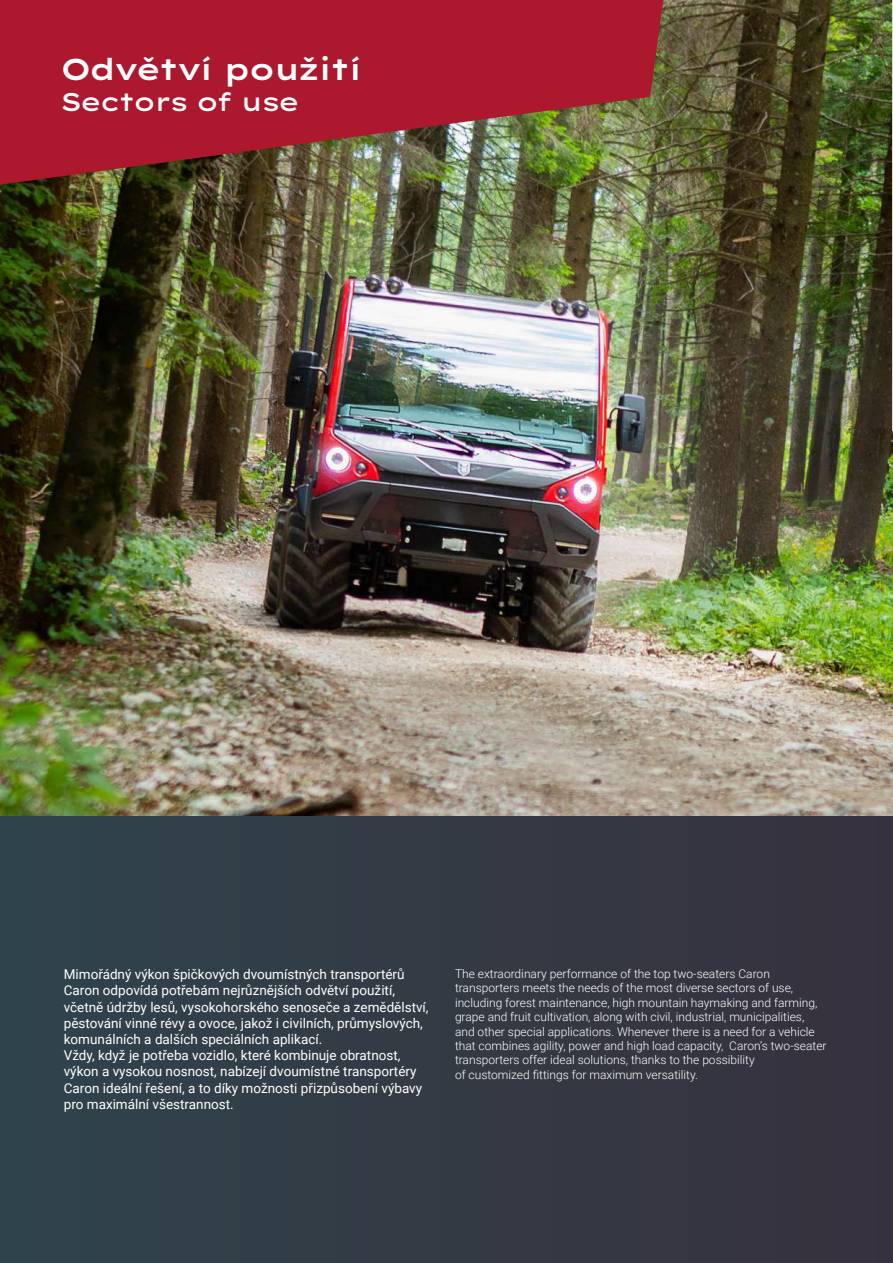
<style>
.page{position:relative;width:893px;height:1263px;background:#fff}
.page>*{position:absolute;margin:0;border:0;box-sizing:border-box;transform-origin:0 0}
.t1{font:600 30px "Lexend Tera";letter-spacing:-.09em;color:#fff}
.t2{font:500 25.5px "Lexend Tera";letter-spacing:-.09em;color:#fff}
.t3{font:13.5px/16.2px "Roboto";color:#fff}
.t4{font:300 12px/14.4px "Roboto";color:#fff}
</style>
<div class="page">
<div style="left:0;top:815px;width:893px;height:448px;background:#333c45"></div>
<img style="left:0;top:0;width:893px;height:815px">
<img style="left:0;top:0;width:707px;height:210px">
<h1 class="t1" style="left:60px;top:46px;width:304px">Odvětví použití</h1>
<h2 class="t2" style="left:60px;top:82px;width:242px">Sectors of use</h2>
<p class="t3" style="left:64px;top:966px;width:366px">Mimořádný výkon špičkových dvoumístných transportérů Caron odpovídá potřebám nejrůznějších odvětví použití, včetně údržby lesů, vysokohorského senoseče a zemědělství, pěstování vinné révy a ovoce, jakož i civilních, průmyslových, komunálních a dalších speciálních aplikací.<br>Vždy, když je potřeba vozidlo, které kombinuje obratnost, výkon a vysokou nosnost, nabízejí dvoumístné transportéry Caron ideální řešení, a to díky možnosti přizpůsobení výbavy pro maximální všestrannost.</p>
<p class="t4" style="left:455px;top:966px;width:373px">The extraordinary performance of the top two-seaters Caron transporters meets the needs of the most diverse sectors of use, including forest maintenance, high mountain haymaking and farming, grape and fruit cultivation, along with civil, industrial, municipalities, and other special applications. Whenever there is a need for a vehicle that combines agility, power and high load capacity, Caron’s two-seater transporters offer ideal solutions, thanks to the possibility<br>of customized fittings for maximum versatility.</p>
</div>
